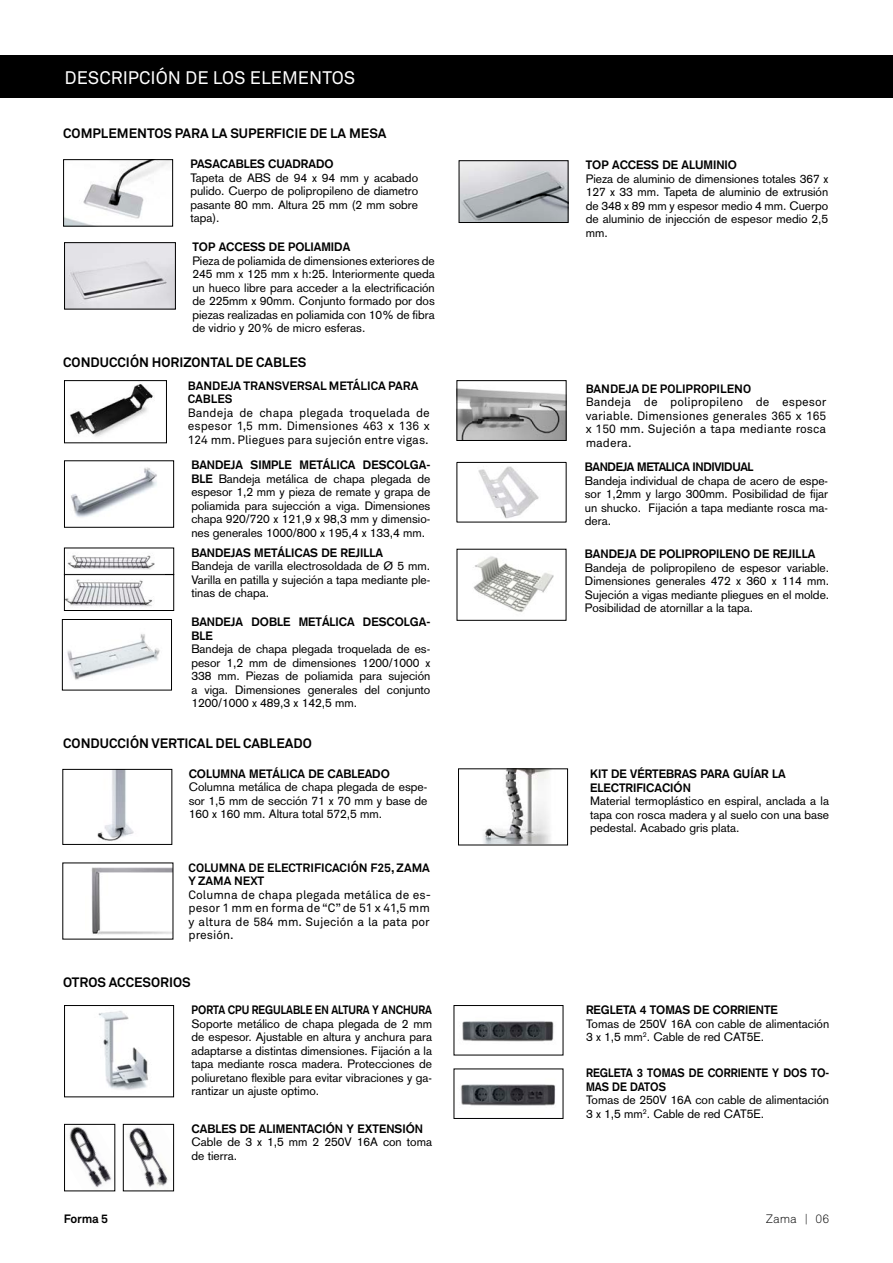
<style>
.page{position:relative;width:893px;height:1263px;background:#fff}
.page>*{position:absolute;margin:0;border:0;box-sizing:border-box;transform-origin:0 0}
.t1{font:18px "Akkurat";color:#fff}
.t2{font:700 13.5px "Akkurat";color:#000}
.t3{font:12px/13.5px "Akzidenz Grotesk";color:#000;text-align:justify}
.t4{font:12px/13.5px "Akkurat";color:#000;text-align:justify}
.t5{font:700 12px/13.5px "Akzidenz Grotesk";color:#000}
.t6{font:700 12px/13.5px "Akkurat";color:#000}
.t7{font:700 12px/13.5px "Akzidenz Grotesk";color:#000;scale:.93 1}
.t8{font:700 12px "Akzidenz Grotesk";color:#000;scale:.9 1}
.t9{font:700 12px "Akzidenz Grotesk";letter-spacing:-.03em;color:#000}
.t10{font:300 12px "Akkurat";color:#000}
.s1{font-weight:700}
</style>
<div class="page">
<div style="left:0;top:55px;width:893px;height:43px;background:#000"></div>
<img style="left:70px;top:384px;width:83px;height:53px">
<div style="left:64px;top:380px;width:103px;height:63px;border:1px solid #000"></div>
<img style="left:91px;top:867px;width:80px;height:68px">
<img style="left:65px;top:161px;width:106px;height:63px">
<div style="left:63px;top:159px;width:110px;height:67px;border:1px solid #000"></div>
<img style="left:461px;top:162px;width:105px;height:59px">
<div style="left:459px;top:160px;width:109px;height:63px;border:1px solid #000"></div>
<img style="left:66px;top:244px;width:108px;height:63px">
<div style="left:64px;top:242px;width:112px;height:67px;border:1px solid #000"></div>
<img style="left:478px;top:466px;width:61px;height:53px">
<div style="left:457px;top:462px;width:109px;height:60px;border:1px solid #000"></div>
<img style="left:71px;top:467px;width:86px;height:51px">
<div style="left:64px;top:461px;width:110px;height:66px;border:1px solid #000"></div>
<img style="left:68px;top:555px;width:87px;height:15px">
<img style="left:66px;top:579px;width:87px;height:28px">
<div style="left:64px;top:574px;width:110px;height:37px;border:1px solid #000"></div>
<img style="left:459px;top:388px;width:105px;height:51px">
<div style="left:457px;top:380px;width:109px;height:61px;border:1px solid #000"></div>
<img style="left:67px;top:634px;width:93px;height:46px">
<div style="left:62px;top:619px;width:110px;height:71px;border:1px solid #000"></div>
<img style="left:473px;top:556px;width:81px;height:56px">
<img style="left:97px;top:771px;width:37px;height:70px">
<div style="left:63px;top:769px;width:109px;height:76px;border:1px solid #000"></div>
<img style="left:483px;top:771px;width:68px;height:72px">
<div style="left:458px;top:769px;width:110px;height:76px;border:1px solid #000"></div>
<img style="left:462px;top:1021px;width:92px;height:21px">
<div style="left:454px;top:1005px;width:109px;height:50px;border:1px solid #000"></div>
<img style="left:461px;top:1084px;width:95px;height:22px">
<div style="left:454px;top:1069px;width:109px;height:50px;border:1px solid #000"></div>
<img style="left:98px;top:1011px;width:50px;height:79px">
<div style="left:64px;top:1005px;width:110px;height:92px;border:1px solid #000"></div>
<img style="left:69px;top:1126px;width:43px;height:62px">
<div style="left:64px;top:1124px;width:51px;height:67px;border:1px solid #000"></div>
<img style="left:128px;top:1127px;width:40px;height:61px">
<div style="left:123px;top:1124px;width:51px;height:67px;border:1px solid #000"></div>
<h1 class="t1" style="left:65px;top:66px;width:292px">DESCRIPCIÓN DE LOS ELEMENTOS</h1>
<p class="t2" style="left:63px;top:125px;width:325px">COMPLEMENTOS PARA LA SUPERFICIE DE LA MESA</p>
<p class="t5" style="left:190px;top:157px;width:145px">PASACABLES CUADRADO</p>
<p class="t3" style="left:190px;top:171px;width:229px">Tapeta de ABS de 94 x 94 mm y acabado pulido. Cuerpo de polipropileno de diametro pasante 80 mm. Altura 25 mm (2 mm sobre tapa).</p>
<p class="t5" style="left:192px;top:240px;width:159px">TOP ACCESS DE POLIAMIDA</p>
<p class="t3" style="left:192px;top:254px;width:244px">Pieza de poliamida de dimensiones exteriores de 245 mm x 125 mm x h:25. Interiormente queda un hueco libre para acceder a la electrificación de 225mm x 90mm. Conjunto formado por dos piezas realizadas en poliamida con 10% de fibra de vidrio y 20% de micro esferas.</p>
<p class="t2" style="left:63px;top:354px;width:245px">CONDUCCIÓN HORIZONTAL DE CABLES</p>
<p class="t6" style="left:188px;top:378px;width:232px">BANDEJA TRANSVERSAL METÁLICA PARA<br>CABLES</p>
<p class="t4" style="left:188px;top:405px;width:244px">Bandeja de chapa plegada troquelada de espesor 1,5 mm. Dimensiones 463 x 136 x 124 mm. Pliegues para sujeción entre vigas.</p>
<p class="t3" style="left:191px;top:458px;width:240px"><span class="s1">BANDEJA SIMPLE METÁLICA DESCOLGA-BLE</span> Bandeja metálica de chapa plegada de espesor 1,2 mm y pieza de remate y grapa de poliamida para sujección a viga. Dimensiones chapa 920/720 x 121,9 x 98,3 mm y dimensio&shy;nes generales 1000/800 x 195,4 x 133,4 mm.</p>
<p class="t5" style="left:191px;top:546px;width:193px">BANDEJAS METÁLICAS DE REJILLA</p>
<p class="t3" style="left:191px;top:559px;width:240px">Bandeja de varilla electrosoldada de Ø 5 mm.<br>Varilla en patilla y sujeción a tapa mediante ple&shy;tinas de chapa.</p>
<p class="t5" style="left:191px;top:615px;width:240px">BANDEJA DOBLE METÁLICA DESCOLGA-<br>BLE</p>
<p class="t3" style="left:191px;top:642px;width:240px">Bandeja de chapa plegada troquelada de es&shy;pesor 1,2 mm de dimensiones 1200/1000 x 338 mm. Piezas de poliamida para sujeción a viga. Dimensiones generales del conjunto 1200/1000 x 489,3 x 142,5 mm.</p>
<p class="t2" style="left:63px;top:735px;width:250px">CONDUCCIÓN VERTICAL DEL CABLEADO</p>
<p class="t5" style="left:189px;top:767px;width:203px">COLUMNA METÁLICA DE CABLEADO</p>
<p class="t3" style="left:189px;top:780px;width:240px">Columna metálica de chapa plegada de espe&shy;sor 1,5 mm de sección 71 x 70 mm y base de 160 x 160 mm. Altura total 572,5 mm.</p>
<p class="t6" style="left:189px;top:861px;width:243px">COLUMNA DE ELECTRIFICACIÓN F25, ZAMA<br>Y ZAMA NEXT</p>
<p class="t4" style="left:189px;top:888px;width:244px">Columna de chapa plegada metálica de es&shy;pesor 1 mm en forma de “C” de 51 x 41,5 mm y altura de 584 mm. Sujeción a la pata por presión.</p>
<p class="t2" style="left:63px;top:974px;width:129px">OTROS ACCESORIOS</p>
<p class="t8" style="left:192px;top:1003px;width:269px">PORTA CPU REGULABLE EN ALTURA Y ANCHURA</p>
<p class="t3" style="left:192px;top:1016px;width:242px">Soporte metálico de chapa plegada de 2 mm de espesor. Ajustable en altura y anchura para adaptarse a distintas dimensiones. Fijación a la tapa mediante rosca madera. Protecciones de poliuretano flexible para evitar vibraciones y ga&shy;rantizar un ajuste optimo.</p>
<p class="t5" style="left:192px;top:1122px;width:233px">CABLES DE ALIMENTACIÓN Y EXTENSIÓN</p>
<p class="t3" style="left:192px;top:1135px;width:242px">Cable de 3 x 1,5 mm 2 250V 16A con toma de tierra.</p>
<p class="t5" style="left:586px;top:158px;width:153px">TOP ACCESS DE ALUMINIO</p>
<p class="t3" style="left:586px;top:172px;width:244px">Pieza de aluminio de dimensiones totales 367 x 127 x 33 mm. Tapeta de aluminio de extrusión de 348 x 89 mm y espesor medio 4 mm. Cuerpo de aluminio de injección de espesor medio 2,5 mm.</p>
<p class="t6" style="left:586px;top:381px;width:167px">BANDEJA DE POLIPROPILENO</p>
<p class="t4" style="left:586px;top:395px;width:242px">Bandeja de polipropileno de espesor variable. Dimensiones generales 365 x 165 x 150 mm. Sujeción a tapa mediante rosca madera.</p>
<p class="t9" style="left:585px;top:460px;width:170px">BANDEJA METALICA INDIVIDUAL</p>
<p class="t3" style="left:585px;top:474px;width:245px">Bandeja individual de chapa de acero de espe&shy;sor 1,2mm y largo 300mm. Posibilidad de fijar un shucko. Fijación a tapa mediante rosca ma&shy;dera.</p>
<p class="t5" style="left:585px;top:547px;width:232px">BANDEJA DE POLIPROPILENO DE REJILLA</p>
<p class="t3" style="left:585px;top:561px;width:246px">Bandeja de polipropileno de espesor variable.<br>Dimensiones generales 472 x 360 x 114 mm.<br>Sujeción a vigas mediante pliegues en el molde.<br>Posibilidad de atornillar a la tapa.</p>
<p class="t5" style="left:590px;top:767px;width:197px">KIT DE VÉRTEBRAS PARA GUÍAR LA<br>ELECTRIFICACIÓN</p>
<p class="t3" style="left:590px;top:794px;width:240px">Material termoplástico en espiral, anclada a la tapa con rosca madera y al suelo con una base pedestal. Acabado gris plata.</p>
<p class="t5" style="left:586px;top:1003px;width:193px">REGLETA 4 TOMAS DE CORRIENTE</p>
<p class="t3" style="left:586px;top:1017px;width:245px">Tomas de 250V 16A con cable de alimentación<br>3 x 1,5 mm<sup>2</sup>. Cable de red CAT5E.</p>
<p class="t7" style="left:586px;top:1066px;width:263px">REGLETA 3 TOMAS DE CORRIENTE Y DOS TO-<br>MAS DE DATOS</p>
<p class="t3" style="left:586px;top:1093px;width:245px">Tomas de 250V 16A con cable de alimentación<br>3 x 1,5 mm<sup>2</sup>. Cable de red CAT5E.</p>
<p class="t6" style="left:64px;top:1212px;width:46px">Forma 5</p>
<p class="t10" style="left:766px;top:1211px;width:65px">Zama | 06</p>
</div>
